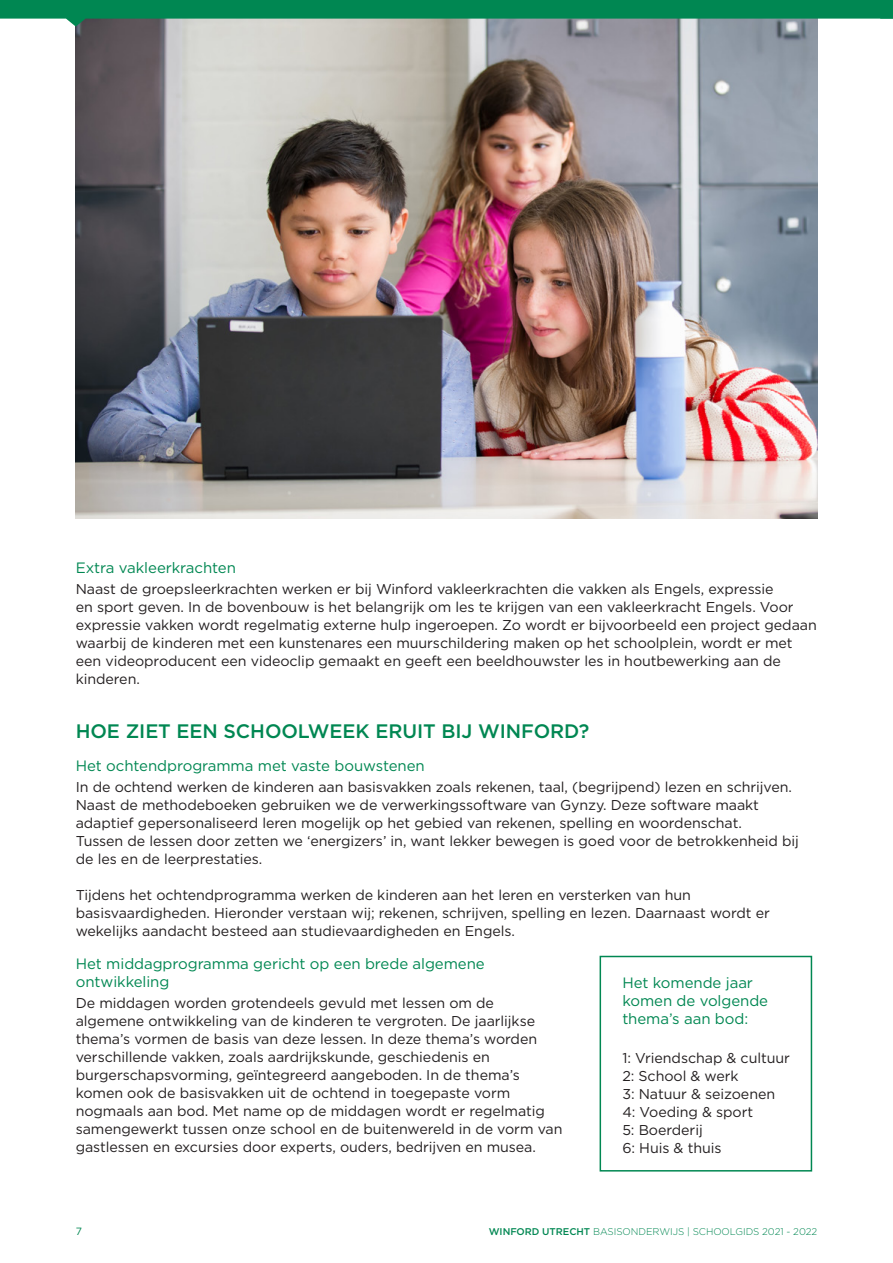
<style>
.page{position:relative;width:893px;height:1263px;background:#fff}
.page>*{position:absolute;margin:0;border:0;box-sizing:border-box;transform-origin:0 0}
.t1{font:500 19.5px "Gotham";letter-spacing:-.005em;color:#008752}
.t2{font:15px/18px "Gotham";letter-spacing:-.005em;color:#008752}
.t3{font:14.25px/18px "Gotham";letter-spacing:-.005em;color:#231f20}
.t4{font:10.5px "Gotham";color:#008752}
.t5{font:300 9.75px "Gotham";letter-spacing:-.005em;color:#008752}
.s1{font-weight:500}
</style>
<div class="page">
<img style="left:76px;top:27px;width:741px;height:492px">
<svg style="left:0;top:0;width:893px;height:27px;background:#379571"></svg>
<div style="left:600px;top:956px;width:212px;height:215px;border:2px solid #008752"></div>
<p class="t2" style="left:76px;top:558px;width:162px">Extra vakleerkrachten</p>
<p class="t3" style="left:76px;top:580px;width:743px">Naast de groepsleerkrachten werken er bij Winford vakleerkrachten die vakken als Engels, expressie<br>en sport geven. In de bovenbouw is het belangrijk om les te krijgen van een vakleerkracht Engels. Voor expressie vakken wordt regelmatig externe hulp ingeroepen. Zo wordt er bijvoorbeeld een project gedaan waarbij de kinderen met een kunstenares een muurschildering maken op het schoolplein, wordt er met een videoproducent een videoclip gemaakt en geeft een beeldhouwster les in houtbewerking aan de kinderen.</p>
<h1 class="t1" style="left:76px;top:718px;width:515px">HOE ZIET EEN SCHOOLWEEK ERUIT BIJ WINFORD?</h1>
<p class="t2" style="left:76px;top:756px;width:351px">Het ochtendprogramma met vaste bouwstenen</p>
<p class="t3" style="left:76px;top:778px;width:725px">In de ochtend werken de kinderen aan basisvakken zoals rekenen, taal, (begrijpend) lezen en schrijven.<br>Naast de methodeboeken gebruiken we de verwerkingssoftware van Gynzy. Deze software maakt adaptief gepersonaliseerd leren mogelijk op het gebied van rekenen, spelling en woordenschat.<br>Tussen de lessen door zetten we ‘energizers’ in, want lekker bewegen is goed voor de betrokkenheid bij de les en de leerprestaties.</p>
<p class="t3" style="left:76px;top:886px;width:696px">Tijdens het ochtendprogramma werken de kinderen aan het leren en versterken van hun basisvaardigheden. Hieronder verstaan wij; rekenen, schrijven, spelling en lezen. Daarnaast wordt er wekelijks aandacht besteed aan studievaardigheden en Engels.</p>
<p class="t2" style="left:76px;top:954px;width:411px">Het middagprogramma gericht op een brede algemene ontwikkeling</p>
<p class="t3" style="left:76px;top:994px;width:488px">De middagen worden grotendeels gevuld met lessen om de algemene ontwikkeling van de kinderen te vergroten. De jaarlijkse thema’s vormen de basis van deze lessen. In deze thema’s worden verschillende vakken, zoals aardrijkskunde, geschiedenis en burgerschapsvorming, geïntegreerd aangeboden. In de thema’s komen ook de basisvakken uit de ochtend in toegepaste vorm nogmaals aan bod. Met name op de middagen wordt er regelmatig samengewerkt tussen onze school en de buitenwereld in de vorm van gastlessen en excursies door experts, ouders, bedrijven en musea.</p>
<p class="t2" style="left:622px;top:973px;width:147px">Het komende jaar komen de volgende thema’s aan bod:</p>
<p class="t3" style="left:622px;top:1048px;width:169px">1: Vriendschap &amp; cultuur<br>2: School &amp; werk<br>3: Natuur &amp; seizoenen<br>4: Voeding &amp; sport<br>5: Boerderij<br>6: Huis &amp; thuis</p>
<p class="t4" style="left:76px;top:1224px;width:8px">7</p>
<p class="t5" style="left:489px;top:1225px;width:330px"><span class="s1">WINFORD UTRECHT</span> BASISONDERWIJS | SCHOOLGIDS 2021 - 2022</p>
</div>
